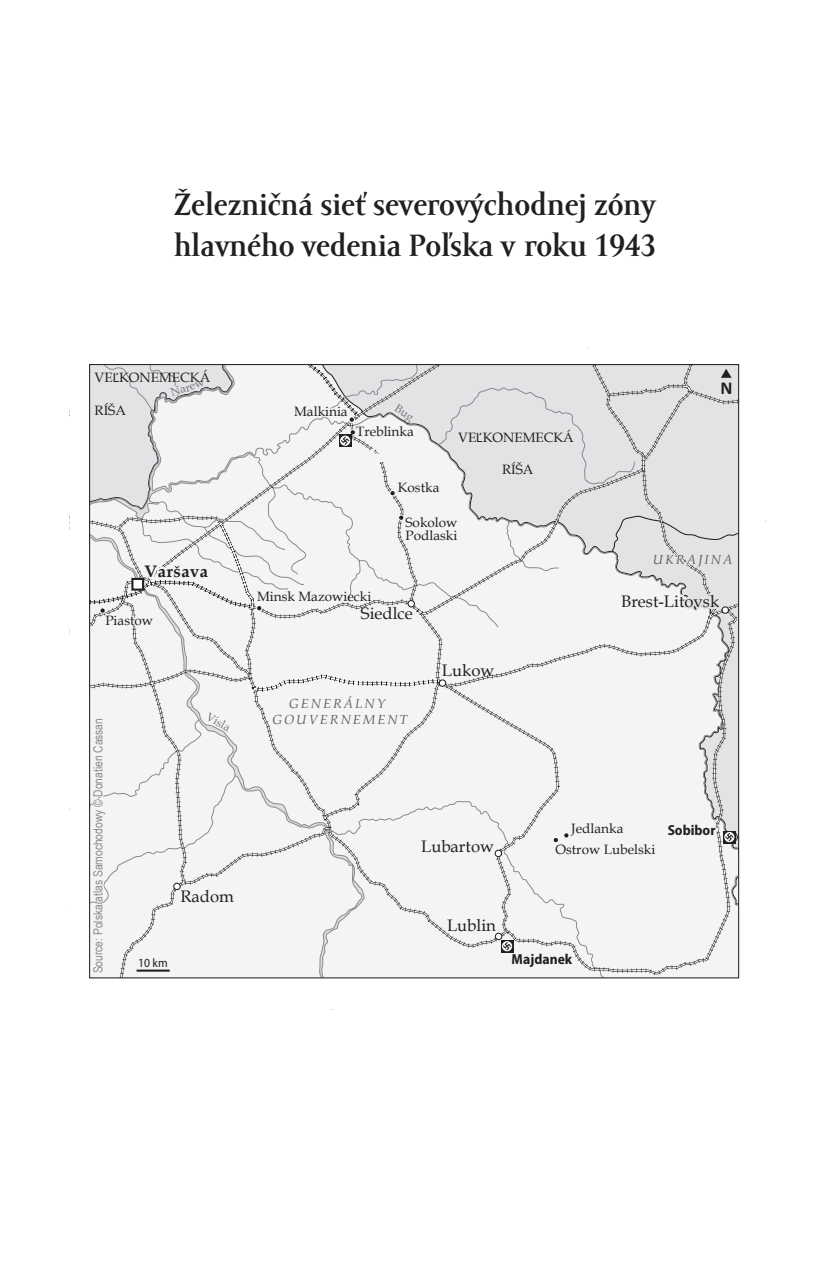
<style>
.page{position:relative;width:830px;height:1276px;background:#fff}
.page>*{position:absolute;margin:0;border:0;box-sizing:border-box;transform-origin:0 0}
.t1{font:700 31.5px/40.5px "Amor Serif Pro";color:#231f20}
.t2{font:700 18.22px "Calibri";color:#231f20}
.t3{font:16.65px "Book Antiqua";color:#231f20}
.t4{font:700 16.65px "Book Antiqua";letter-spacing:.025em;color:#231f20}
.t5{font:700 semi-condensed 14.62px "Myriad Pro";color:#231f20}
.t6{font:13.5px/12.6px "Book Antiqua";color:#231f20}
.t7{font:italic 13.28px/15.8px "Book Antiqua";letter-spacing:.15em;color:#5b5b5e;text-align:center}
.t8{font:12.6px "Arial Narrow";color:#888a8d}
.t9{font:semi-condensed 12.6px "Myriad Pro";color:#231f20}
.t10{font:11.47px "Book Antiqua";color:#77787b}
.s1{font-family:"Myriad Pro"}
</style>
<div class="page">
<svg style="left:69px;top:348px;width:671px;height:631px"></svg>
<svg style="left:87px;top:717px;width:24px;height:258px"></svg>
<hr style="left:136px;top:969px;width:34px;height:2px;background:#231f20">
<svg style="left:720px;top:369px;width:11px;height:9px"></svg>
<svg style="left:394px;top:404px;width:19px;height:20px"></svg>
<h1 class="t1" style="left:174px;top:185px;width:483px">Železničná sieť severovýchodnej zóny hlavného vedenia Poľska v roku 1943</h1>
<p class="t6" style="left:95px;top:371px;width:117px">VE<span class="s1">Ľ</span>KONEMECKÁ</p>
<p class="t6" style="left:95px;top:404px;width:33px">RÍŠA</p>
<p class="t10" style="left:169px;top:386px;width:36px;rotate:-18deg">Narew</p>
<p class="t6" style="left:294px;top:405px;width:55px">Malkinia</p>
<p class="t6" style="left:356px;top:425px;width:59px">Treblinka</p>
<p class="t6" style="left:397px;top:481px;width:43px">Kostka</p>
<p class="t6" style="left:458px;top:431px;width:117px">VE<span class="s1">Ľ</span>KONEMECKÁ</p>
<p class="t6" style="left:502px;top:463px;width:33px">RÍŠA</p>
<p class="t6" style="left:405px;top:516px;width:54px">Sokolow<br>Podlaski</p>
<h2 class="t2" style="left:720px;top:376px;width:14px">N</h2>
<p class="t4" style="left:144px;top:561px;width:65px">Varšava</p>
<p class="t6" style="left:105px;top:613px;width:49px">Piastow</p>
<p class="t8" style="left:89px;top:973px;width:257px;rotate:-90deg">Source: Polska atlas Samochodowy © Donatien Cassan</p>
<p class="t10" style="left:211px;top:709px;width:27px;rotate:29deg">Visla</p>
<p class="t3" style="left:180px;top:886px;width:55px">Radom</p>
<p class="t9" style="left:138px;top:956px;width:31px">10 km</p>
<p class="t6" style="left:257px;top:590px;width:116px">Minsk Mazowiecki</p>
<p class="t3" style="left:361px;top:603px;width:53px">Siedlce</p>
<p class="t7" style="left:272px;top:696px;width:136px">GENERÁLNY<br>GOUVERNEMENT</p>
<p class="t3" style="left:441px;top:659px;width:54px">Lukow</p>
<p class="t7" style="left:652px;top:551px;width:81px">UKRAJINA</p>
<p class="t3" style="left:621px;top:591px;width:100px">Brest-Litovsk</p>
<p class="t3" style="left:421px;top:836px;width:74px">Lubartow</p>
<p class="t6" style="left:571px;top:821px;width:54px">Jedlanka</p>
<p class="t6" style="left:555px;top:842px;width:101px">Ostrow Lubelski</p>
<p class="t5" style="left:667px;top:822px;width:49px">Sobibor</p>
<p class="t3" style="left:447px;top:915px;width:50px">Lublin</p>
<p class="t5" style="left:511px;top:950px;width:62px">Majdanek</p>
</div>
